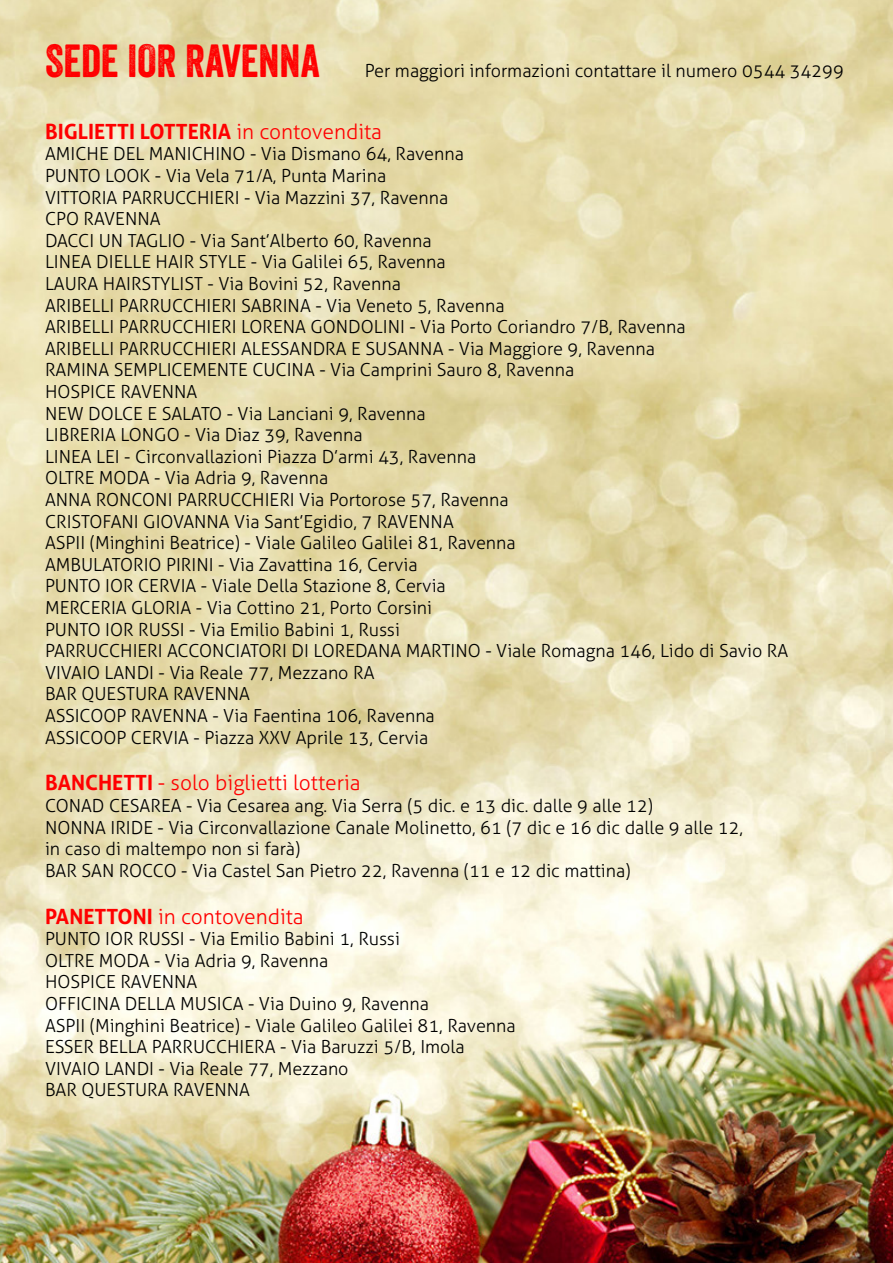
<style>
.page{position:relative;width:893px;height:1263px;background:#fff}
.page>*{position:absolute;margin:0;border:0;box-sizing:border-box;transform-origin:0 0}
.t1{font:300 21px "Aller";color:#f00}
.t2{font:700 21px "Aller";color:#f00}
.t3{font:300 18px/21.6px "Aller";color:#000}
.s1{font-family:"Veneer";font-weight:400;font-size:45px;color:#f00}
.s2{font-weight:300}
.s3{font-weight:700}
</style>
<div class="page">
<img style="left:0;top:0;width:893px;height:1263px">
<p class="t3" style="left:45px;top:60px;width:800px"><span class="s1">SEDE IOR RAVENNA</span> Per maggiori informazioni contattare il numero 0544 34299</p>
<p class="t2" style="left:45px;top:118px;width:338px">BIGLIETTI LOTTERIA <span class="s2">in contovendita</span></p>
<p class="t3" style="left:45px;top:143px;width:420px">AMICHE DEL MANICHINO - Via Dismano 64, Ravenna</p>
<p class="t3" style="left:45px;top:165px;width:343px">PUNTO LOOK - Via Vela 71/A, Punta Marina</p>
<p class="t3" style="left:45px;top:186px;width:405px">VITTORIA PARRUCCHIERI - Via Mazzini 37, Ravenna</p>
<p class="t3" style="left:45px;top:208px;width:117px">CPO RAVENNA</p>
<p class="t3" style="left:45px;top:230px;width:388px">DACCI UN TAGLIO - Via Sant’Alberto 60, Ravenna</p>
<p class="t3" style="left:45px;top:251px;width:402px">LINEA DIELLE HAIR STYLE - Via Galilei 65, Ravenna</p>
<p class="t3" style="left:45px;top:273px;width:357px">LAURA HAIRSTYLIST - Via Bovini 52, Ravenna</p>
<p class="t3" style="left:45px;top:294px;width:461px">ARIBELLI PARRUCCHIERI SABRINA - Via Veneto 5, Ravenna</p>
<p class="t3" style="left:45px;top:316px;width:642px">ARIBELLI PARRUCCHIERI LORENA GONDOLINI - Via Porto Coriandro 7/B, Ravenna</p>
<p class="t3" style="left:45px;top:338px;width:611px">ARIBELLI PARRUCCHIERI ALESSANDRA E SUSANNA - Via Maggiore 9, Ravenna</p>
<p class="t3" style="left:45px;top:359px;width:531px">RAMINA SEMPLICEMENTE CUCINA - Via Camprini Sauro 8, Ravenna</p>
<p class="t3" style="left:45px;top:381px;width:154px">HOSPICE RAVENNA</p>
<p class="t3" style="left:45px;top:402px;width:382px">NEW DOLCE E SALATO - Via Lanciani 9, Ravenna</p>
<p class="t3" style="left:45px;top:424px;width:319px">LIBRERIA LONGO - Via Diaz 39, Ravenna</p>
<p class="t3" style="left:45px;top:446px;width:433px">LINEA LEI - Circonvallazioni Piazza D’armi 43, Ravenna</p>
<p class="t3" style="left:45px;top:467px;width:285px">OLTRE MODA - Via Adria 9, Ravenna</p>
<p class="t3" style="left:45px;top:489px;width:465px">ANNA RONCONI PARRUCCHIERI Via Portorose 57, Ravenna</p>
<p class="t3" style="left:45px;top:510px;width:410px">CRISTOFANI GIOVANNA Via Sant’Egidio, 7 RAVENNA</p>
<p class="t3" style="left:45px;top:532px;width:472px">ASPII (Minghini Beatrice) - Viale Galileo Galilei 81, Ravenna</p>
<p class="t3" style="left:45px;top:554px;width:374px">AMBULATORIO PIRINI - Via Zavattina 16, Cervia</p>
<p class="t3" style="left:45px;top:575px;width:402px">PUNTO IOR CERVIA - Viale Della Stazione 8, Cervia</p>
<p class="t3" style="left:45px;top:597px;width:389px">MERCERIA GLORIA - Via Cottino 21, Porto Corsini</p>
<p class="t3" style="left:45px;top:618px;width:356px">PUNTO IOR RUSSI - Via Emilio Babini 1, Russi</p>
<p class="t3" style="left:45px;top:640px;width:745px">PARRUCCHIERI ACCONCIATORI DI LOREDANA MARTINO - Viale Romagna 146, Lido di Savio RA</p>
<p class="t3" style="left:45px;top:662px;width:331px">VIVAIO LANDI - Via Reale 77, Mezzano RA</p>
<p class="t3" style="left:45px;top:683px;width:207px">BAR QUESTURA RAVENNA</p>
<p class="t3" style="left:45px;top:705px;width:391px">ASSICOOP RAVENNA - Via Faentina 106, Ravenna</p>
<p class="t3" style="left:45px;top:726px;width:385px">ASSICOOP CERVIA - Piazza XXV Aprile 13, Cervia</p>
<p class="t1" style="left:45px;top:770px;width:317px"><span class="s3">BANCHETTI</span> - solo biglietti lotteria</p>
<p class="t3" style="left:45px;top:795px;width:610px">CONAD CESAREA - Via Cesarea ang. Via Serra (5 dic. e 13 dic. dalle 9 alle 12)</p>
<p class="t3" style="left:45px;top:816px;width:700px">NONNA IRIDE - Via Circonvallazione Canale Molinetto, 61 (7 dic e 16 dic dalle 9 alle 12, in caso di maltempo non si farà)</p>
<p class="t3" style="left:45px;top:860px;width:587px">BAR SAN ROCCO - Via Castel San Pietro 22, Ravenna (11 e 12 dic mattina)</p>
<p class="t1" style="left:45px;top:903px;width:260px"><span class="s3">PANETTONI</span> in contovendita</p>
<p class="t3" style="left:45px;top:928px;width:356px">PUNTO IOR RUSSI - Via Emilio Babini 1, Russi</p>
<p class="t3" style="left:45px;top:950px;width:285px">OLTRE MODA - Via Adria 9, Ravenna</p>
<p class="t3" style="left:45px;top:971px;width:154px">HOSPICE RAVENNA</p>
<p class="t3" style="left:45px;top:993px;width:386px">OFFICINA DELLA MUSICA - Via Duino 9, Ravenna</p>
<p class="t3" style="left:45px;top:1014px;width:472px">ASPII (Minghini Beatrice) - Viale Galileo Galilei 81, Ravenna</p>
<p class="t3" style="left:45px;top:1036px;width:421px">ESSER BELLA PARRUCCHIERA - Via Baruzzi 5/B, Imola</p>
<p class="t3" style="left:45px;top:1058px;width:305px">VIVAIO LANDI - Via Reale 77, Mezzano</p>
<p class="t3" style="left:45px;top:1079px;width:207px">BAR QUESTURA RAVENNA</p>
</div>
